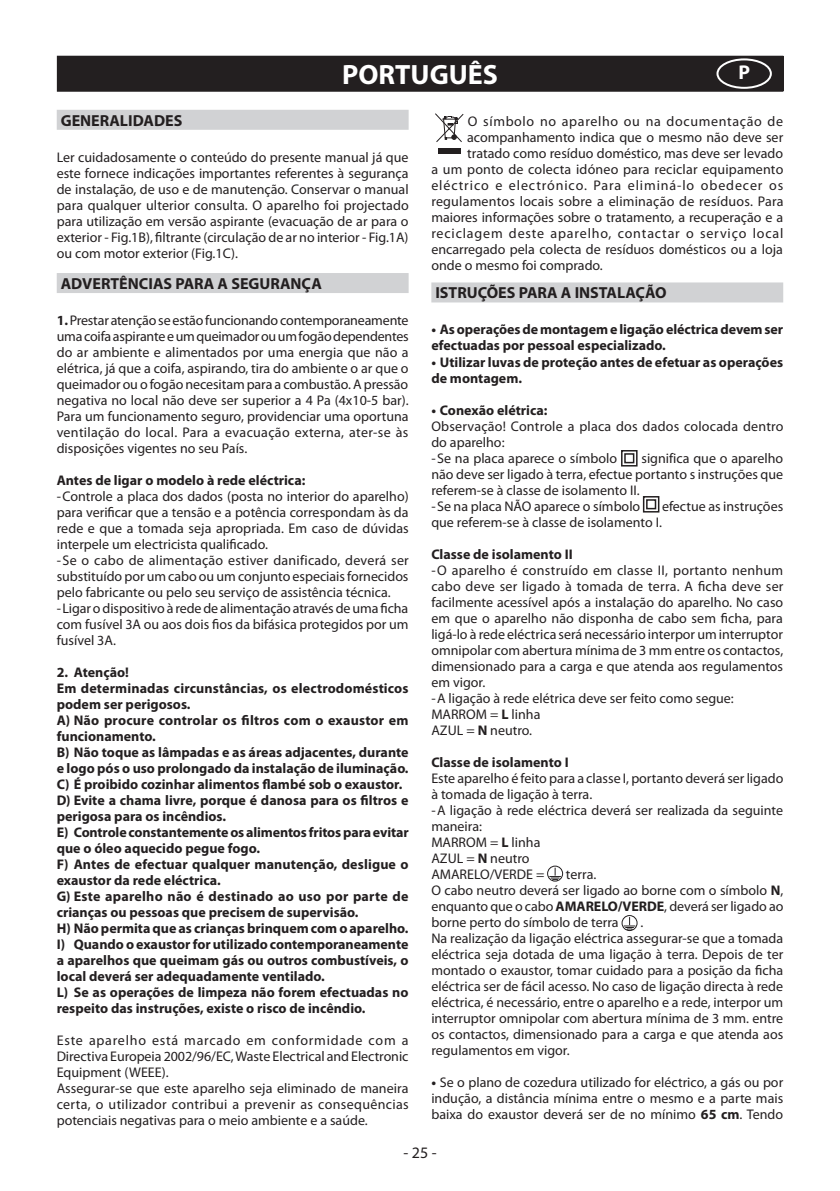
<style>
.page{position:relative;width:840px;height:1191px;background:#fff}
.page>*{position:absolute;margin:0;border:0;box-sizing:border-box;transform-origin:0 0}
.t1{font:700 28px "Myriad Pro";color:#fff}
.t2{font:700 20px "Myriad Pro";color:#fff}
.t3{font:700 16px "Myriad Pro";color:#231f20}
.t4{font:16px "Myriad Pro";color:#231f20}
.t5{font:14px/16px "Myriad Pro";color:#231f20}
.t6{font:700 14px/16px "Myriad Pro";color:#231f20}
.t7{font:14px "Myriad Pro";letter-spacing:.065em;color:#231f20}
.t8{font:14px "Myriad Pro";letter-spacing:.06em;color:#231f20}
.t9{font:14px "Myriad Pro";letter-spacing:.045em;color:#231f20}
.s1{font-weight:700}
</style>
<div class="page">
<div style="left:431px;top:282px;width:351px;height:20px;background:#d1d2d4"></div>
<div style="left:438px;top:148px;width:22px;height:5px;background:#231f20"></div>
<svg style="left:435px;top:113px;width:29px;height:29px"></svg>
<svg style="left:621px;top:450px;width:17px;height:17px"></svg>
<svg style="left:642px;top:496px;width:17px;height:17px"></svg>
<svg style="left:547px;top:865px;width:16px;height:17px"></svg>
<svg style="left:621px;top:915px;width:16px;height:16px"></svg>
<div style="left:57px;top:110px;width:351px;height:20px;background:#d1d2d4"></div>
<div style="left:57px;top:273px;width:351px;height:20px;background:#d1d2d4"></div>
<div style="left:57px;top:56px;width:726px;height:22px;background:#231f20"></div>
<div style="left:57px;top:78px;width:726px;height:14px;background:#231f20"></div>
<div style="left:716px;top:58px;width:55px;height:31px;border:2px solid #fff;border-radius:50%"></div>
<h1 class="t1" style="left:342px;top:56px;width:157px">PORTUGUÊS</h1>
<h2 class="t2" style="left:738px;top:60px;width:13px">P</h2>
<p class="t3" style="left:61px;top:110px;width:123px">GENERALIDADES</p>
<p class="t5" style="left:57px;top:149px;width:353px;text-align:justify">Ler cuidadosamente o conteúdo do presente manual já que este fornece indicações importantes referentes à segurança de instalação, de uso e de manutenção. Conservar o manual para qualquer ulterior consulta. O aparelho foi projectado para utilização em versão aspirante (evacuação de ar para o exterior - Fig.1B), filtrante (circulação de ar no interior - Fig.1A) ou com motor exterior (Fig.1C).</p>
<p class="t3" style="left:61px;top:273px;width:262px">ADVERTÊNCIAS PARA A SEGURANÇA</p>
<p class="t5" style="left:57px;top:312px;width:353px;text-align:justify"><span class="s1">1.</span> Prestar atenção se estão funcionando contemporaneamente uma coifa aspirante e um queimador ou um fogão dependentes do ar ambiente e alimentados por uma energia que não a elétrica, já que a coifa, aspirando, tira do ambiente o ar que o queimador ou o fogão necesitam para a combustão. A pressão negativa no local não deve ser superior a 4 Pa (4x10-5 bar).<br>Para um funcionamento seguro, providenciar uma oportuna ventilação do local. Para a evacuação externa, ater-se às disposições vigentes no seu País.</p>
<p class="t6" style="left:57px;top:472px;width:250px">Antes de ligar o modelo à rede eléctrica:</p>
<p class="t5" style="left:57px;top:488px;width:353px">-Controle a placa dos dados (posta no interior do aparelho) para verificar que a tensão e a potência correspondam às da rede e que a tomada seja apropriada. Em caso de dúvidas interpele um electricista qualificado.<br>-Se o cabo de alimentação estiver danificado, deverá ser substituído por um cabo ou um conjunto especiais fornecidos pelo fabricante ou pelo seu serviço de assistência técnica. -Ligar o dispositivo à rede de alimentação através de uma ficha com fusível 3A ou aos dois fios da bifásica protegidos por um fusível 3A.</p>
<p class="t6" style="left:57px;top:664px;width:353px">2. Atenção!<br>Em determinadas circunstâncias, os electrodomésticos podem ser perigosos.<br>A) Não procure controlar os filtros com o exaustor em funcionamento.<br>B) Não toque as lâmpadas e as áreas adjacentes, durante e logo pós o uso prolongado da instalação de iluminação.<br>C) É proibido cozinhar alimentos flambé sob o exaustor.<br>D) Evite a chama livre, porque é danosa para os filtros e perigosa para os incêndios.<br>E) Controle constantemente os alimentos fritos para evitar que o óleo aquecido pegue fogo.<br>F) Antes de efectuar qualquer manutenção, desligue o exaustor da rede eléctrica.<br>G) Este aparelho não é destinado ao uso por parte de crianças ou pessoas que precisem de supervisão.<br>H) Não permita que as crianças brinquem com o aparelho.<br>I) Quando o exaustorfor utilizado contemporaneamente a aparelhos que queimam gás ou outros combustíveis, o local deverá ser adequadamente ventilado.<br>L) Se as operações de limpeza não forem efectuadas no respeito das instruções, existe o risco de incêndio.</p>
<p class="t5" style="left:57px;top:1032px;width:353px">Este aparelho está marcado em conformidade com a Directiva Europeia 2002/96/EC, Waste Electrical and Electronic Equipment (WEEE).<br>Assegurar-se que este aparelho seja eliminado de maneira certa, o utilizador contribui a prevenir as consequências potenciais negativas para o meio ambiente e a saúde.</p>
<p class="t9" style="left:467px;top:113px;width:316px">O símbolo no aparelho ou na documentação de</p>
<p class="t5" style="left:467px;top:129px;width:317px">acompanhamento indica que o mesmo não deve ser</p>
<p class="t5" style="left:467px;top:145px;width:317px">tratado como resíduo doméstico, mas deve ser levado</p>
<p class="t5" style="left:431px;top:161px;width:353px">a um ponto de colecta idóneo para reciclar equipamento</p>
<p class="t7" style="left:431px;top:177px;width:353px">eléctrico e electrónico. Para eliminá-lo obedecer os</p>
<p class="t5" style="left:431px;top:193px;width:353px">regulamentos locais sobre a eliminação de resíduos. Para</p>
<p class="t5" style="left:431px;top:209px;width:353px">maiores informações sobre o tratamento, a recuperação e a</p>
<p class="t8" style="left:431px;top:225px;width:353px">reciclagem deste aparelho, contactar o serviço local</p>
<p class="t5" style="left:431px;top:241px;width:353px">encarregado pela colecta de resíduos domésticos ou a loja</p>
<p class="t5" style="left:431px;top:257px;width:173px">onde o mesmo foi comprado.</p>
<p class="t3" style="left:435px;top:283px;width:233px">ISTRUÇÕES PARA A INSTALAÇÃO</p>
<p class="t6" style="left:431px;top:321px;width:353px">• Asoperaçõesdemontageme ligaçãoeléctricadevemser efectuadas por pessoal especializado.</p>
<p class="t6" style="left:431px;top:353px;width:353px">• Utilizar luvas de proteção antes de efetuar as operações de montagem.</p>
<p class="t6" style="left:431px;top:401px;width:117px">• Conexão elétrica:</p>
<p class="t5" style="left:431px;top:417px;width:353px">Observação! Controle a placa dos dados colocada dentro do aparelho:<br>-Se na placa aparece o símbolo</p>
<p class="t5" style="left:431px;top:449px;width:353px;text-indent:210px">significa que o aparelho não deve ser ligado à terra, efectue portanto s instruções que referem-se à classe de isolamento II.<br>-Se na placa NÃO aparece o símbolo</p>
<p class="t5" style="left:661px;top:497px;width:123px">efectue as instruções</p>
<p class="t5" style="left:431px;top:513px;width:232px">que referem-se à classe de isolamento I.</p>
<p class="t6" style="left:431px;top:545px;width:143px">Classe de isolamento II</p>
<p class="t5" style="left:431px;top:561px;width:353px">-O aparelho é construído em classe II, portanto nenhum cabo deve ser ligado à tomada de terra. A ficha deve ser facilmente acessível após a instalação do aparelho. No caso em que o aparelho não disponha de cabo sem ficha, para ligá-lo à rede eléctrica será necessário interpor um interruptor omnipolar com abertura mínima de 3 mm entre os contactos, dimensionado para a carga e que atenda aos regulamentos em vigor.<br>-A ligação à rede elétrica deve ser feito como segue:<br>MARROM = <span class="s1">L</span> linha<br>AZUL = <span class="s1">N</span> neutro.</p>
<p class="t6" style="left:431px;top:753px;width:139px">Classe de isolamento I</p>
<p class="t5" style="left:431px;top:769px;width:353px">Este aparelho é feito para a classe I, portanto deverá ser ligado à tomada de ligação à terra.<br>-A ligação à rede eléctrica deverá ser realizada da seguinte maneira:<br>MARROM = <span class="s1">L</span> linha<br>AZUL = <span class="s1">N</span> neutro<br>AMARELO/VERDE =</p>
<p class="t5" style="left:431px;top:865px;width:353px;text-indent:134px">terra.<br>O cabo neutro deverá ser ligado ao borne com o símbolo <span class="s1">N</span>, enquanto que o cabo <span class="s1">AMARELO/VERDE</span>, deverá ser ligado ao borne perto do símbolo de terra</p>
<p class="t5" style="left:431px;top:913px;width:353px;text-indent:209px">.<br>Na realização da ligação eléctrica assegurar-se que a tomada eléctrica seja dotada de uma ligação à terra. Depois de ter montado o exaustor, tomar cuidado para a posição da ficha eléctrica ser de fácil acesso. No caso de ligação directa à rede eléctrica, é necessário, entre o aparelho e a rede, interpor um interruptor omnipolar com abertura mínima de 3 mm. entre os contactos, dimensionado para a carga e que atenda aos regulamentos em vigor.</p>
<p class="t5" style="left:431px;top:1073px;width:353px;text-align:justify"><span class="s1">•</span> Se o plano de cozedura utilizado for eléctrico, a gás ou por indução, a distância mínima entre o mesmo e a parte mais baixa do exaustor deverá ser de no mínimo <span class="s1">65 cm</span>. Tendo</p>
<p class="t4" style="left:403px;top:1142px;width:35px">- 25 -</p>
</div>
